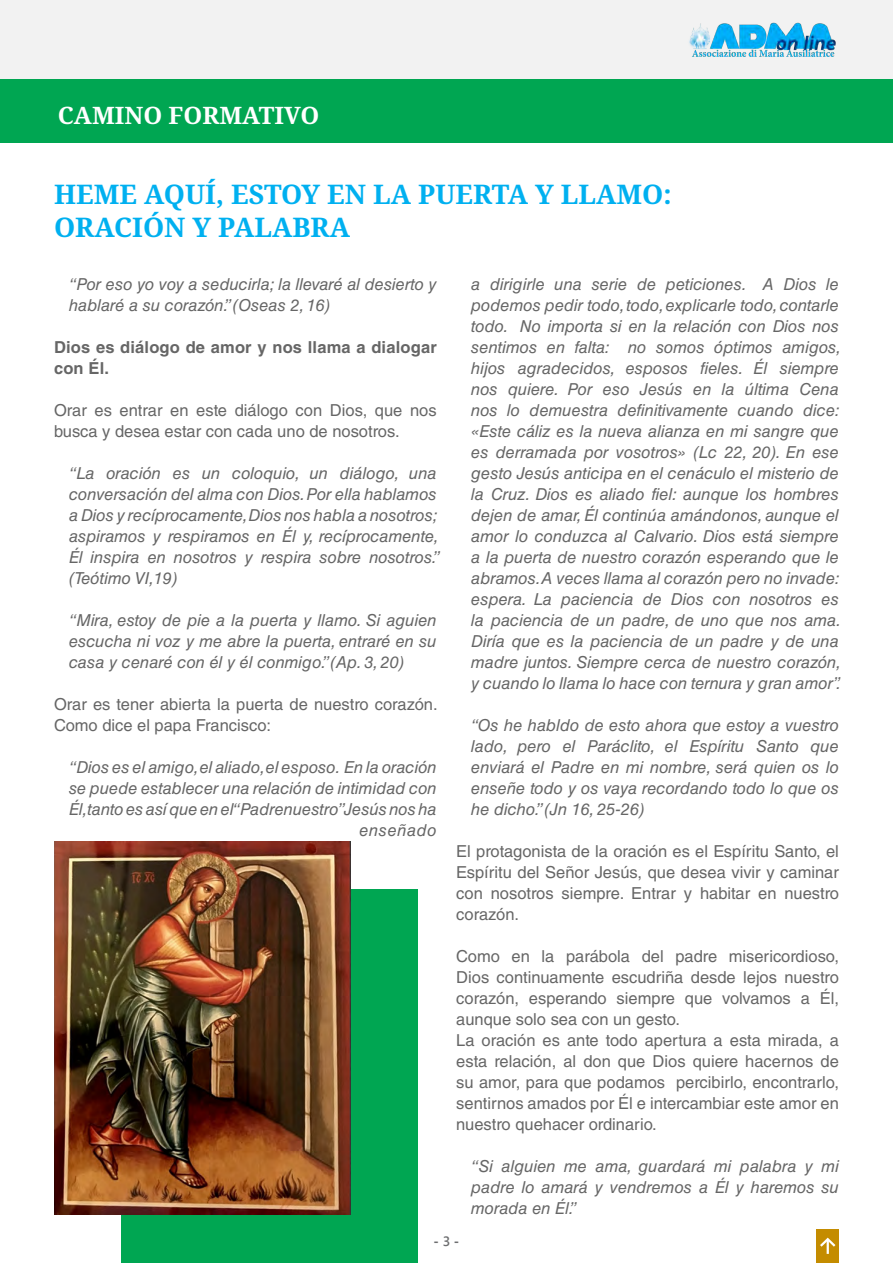
<style>
.page{position:relative;width:893px;height:1263px;background:#fff}
.page>*{position:absolute;margin:0;border:0;box-sizing:border-box;transform-origin:0 0}
.t1{font:700 27px "Noto Serif";color:#00b0f0}
.t2{font:700 24px "Noto Serif";color:#fff}
.t3{font:italic 16.5px/21px "Helvetica LT Std";color:#666}
.t4{font:16.5px/21px "Helvetica LT Std";color:#666;text-align:justify}
.t5{font:700 16.5px/21px "Helvetica LT Std";letter-spacing:.01em;color:#666}
.t6{font:700 13.5px "Segoe UI";color:#6d6e70}
.s1{font-weight:600}
</style>
<div class="page">
<div style="left:0;top:0;width:893px;height:80px;background:#f2f2f2"></div>
<img style="left:689px;top:22px;width:147px;height:35px">
<div style="left:816px;top:1229px;width:23px;height:34px;background:#c48c00"></div>
<svg style="left:820px;top:1237px;width:16px;height:17px"></svg>
<div style="left:0;top:80px;width:893px;height:62px;background:#00a652"></div>
<div style="left:121px;top:890px;width:296px;height:373px;background:#00a652"></div>
<img style="left:54px;top:842px;width:296px;height:373px">
<p class="t2" style="left:58px;top:98px;width:263px">CAMINO FORMATIVO</p>
<p class="t1" style="left:54px;top:176px;width:619px">HEME AQUÍ, ESTOY EN LA PUERTA Y LLAMO:</p>
<p class="t1" style="left:54px;top:209px;width:298px">ORACIÓN Y PALABRA</p>
<p class="t3" style="left:69px;top:273px;width:369px">“Por eso yo voy a seducirla; la llevaré al desierto y hablaré a su corazón.” (Oseas 2, 16)</p>
<p class="t5" style="left:54px;top:336px;width:384px">Dios es diálogo de amor y nos llama a dialogar con Él.</p>
<p class="t4" style="left:54px;top:399px;width:384px">Orar es entrar en este diálogo con Dios, que nos busca y desea estar con cada uno de nosotros.</p>
<p class="t3" style="left:69px;top:462px;width:373px">“La oración es un coloquio, un diálogo, una conversación del alma con Dios. Por ella hablamos a Dios y recíprocamente,Dios nos habla a nosotros; aspiramos y respiramos en Él y, recíprocamente, Él inspira en nosotros y respira sobre nosotros.” (Teótimo VI,19)</p>
<p class="t3" style="left:69px;top:609px;width:369px;text-align:justify">“Mira, estoy de pie a la puerta y llamo. Si aguien escucha ni voz y me abre la puerta, entraré en su casa y cenaré con él y él conmigo.” (Ap. 3, 20)</p>
<p class="t4" style="left:54px;top:693px;width:385px">Orar es tener abierta la puerta de nuestro corazón.<br>Como dice el papa Francisco:</p>
<p class="t3" style="left:69px;top:756px;width:369px;text-align:right">“Dios es el amigo,el aliado,el esposo. En la oración se puede establecer una relación de intimidad con Él,tanto es así que en el “Padrenuestro”Jesús nos ha enseñado</p>
<p class="t3" style="left:471px;top:273px;width:371px">a dirigirle una serie de peticiones. A Dios le podemos pedir todo, todo, explicarle todo, contarle todo. No importa si en la relación con Dios nos sentimos en falta: no somos óptimos amigos, hijos agradecidos, esposos fieles. Él siempre nos quiere. Por eso Jesús en la última Cena nos lo demuestra definitivamente cuando dice: «Este cáliz es la nueva alianza en mi sangre que es derramada por vosotros» (Lc 22, 20). En ese gesto Jesús anticipa en el cenáculo el misterio de la Cruz. Dios es aliado fiel: aunque los hombres dejen de amar, Él continúa amándonos, aunque el amor lo conduzca al Calvario. Dios está siempre a la puerta de nuestro corazón esperando que le abramos.A veces llama al corazón pero no invade: espera. La paciencia de Dios con nosotros es la paciencia de un padre, de uno que nos ama.<br>Diría que es la paciencia de un padre y de una madre juntos. Siempre cerca de nuestro corazón, y cuando lo llama lo hace con ternura y gran amor”.</p>
<p class="t3" style="left:471px;top:714px;width:369px;text-align:justify">“Os he habldo de esto ahora que estoy a vuestro lado, pero el Paráclito, el Espíritu Santo que enviará el Padre en mi nombre, será quien os lo enseñe todo y os vaya recordando todo lo que os he dicho.” (Jn 16, 25-26)</p>
<p class="t4" style="left:456px;top:840px;width:384px">El protagonista de la oración es el Espíritu Santo, el Espíritu del Señor Jesús, que desea vivir y caminar con nosotros siempre. Entrar y habitar en nuestro corazón.</p>
<p class="t4" style="left:456px;top:945px;width:384px">Como en la parábola del padre misericordioso, Dios continuamente escudriña desde lejos nuestro corazón, esperando siempre que volvamos a Él, aunque solo sea con un gesto.</p>
<p class="t4" style="left:456px;top:1029px;width:384px">La oración es ante todo apertura a esta mirada, a esta relación, al don que Dios quiere hacernos de su amor, para que podamos percibirlo, encontrarlo, sentirnos amados por Él e intercambiar este amor en nuestro quehacer ordinario.</p>
<p class="t3" style="left:471px;top:1155px;width:369px;text-align:justify">“Si alguien me ama, guardará mi palabra y mi padre lo amará y vendremos a Él y haremos su morada en Él.”</p>
<p class="t6" style="left:434px;top:1229px;width:27px">- <span class="s1">3</span> -</p>
</div>
